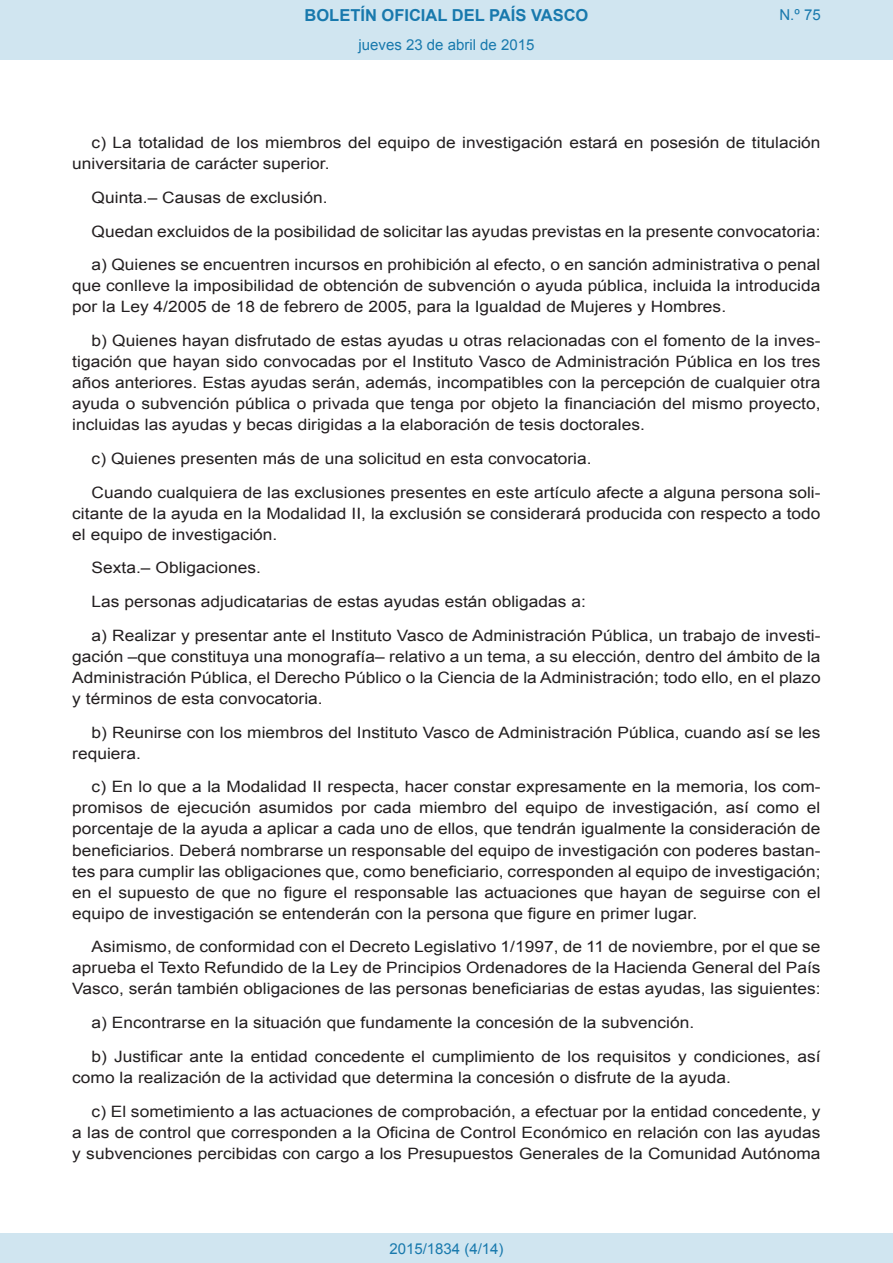
<style>
.page{position:relative;width:893px;height:1263px;background:#fff}
.page>*{position:absolute;margin:0;border:0;box-sizing:border-box;transform-origin:0 0}
.t1{font:700 16.5px "Arial";color:#1879ad}
.BOPVDetalle{font:15.6px/21px "Arial";color:#231f20;text-align:justify;scale:1.11 1}
.Paginacion_Centro{font:15px "Arial";color:#1879ad}
</style>
<div class="page">
<div style="left:0;top:0;width:893px;height:60px;background:#d0e5f0"></div>
<div style="left:0;top:1233px;width:893px;height:30px;background:#d0e5f0"></div>
<p class="t1" style="left:305px;top:4px;width:285px">BOLETÍN OFICIAL DEL PAÍS VASCO</p>
<p class="Paginacion_Centro" style="left:358px;top:35px;width:177px">jueves 23 de abril de 2015</p>
<p class="Paginacion_Centro" style="left:779px;top:5px;width:43px">N.º 75</p>
<p class="BOPVDetalle" style="left:72px;top:132px;width:676px;text-indent:19px">c) La totalidad de los miembros del equipo de investigación estará en posesión de titulación universitaria de carácter superior.</p>
<p class="BOPVDetalle" style="left:92px;top:187px;width:214px">Quinta.– Causas de exclusión.</p>
<p class="BOPVDetalle" style="left:92px;top:221px;width:658px">Quedan excluidos de la posibilidad de solicitar las ayudas previstas en la presente convocatoria:</p>
<p class="BOPVDetalle" style="left:72px;top:255px;width:676px;text-indent:19px">a) Quienes se encuentren incursos en prohibición al efecto, o en sanción administrativa o penal que conlleve la imposibilidad de obtención de subvención o ayuda pública, incluida la introducida por la Ley 4/2005 de 18 de febrero de 2005, para la Igualdad de Mujeres y Hombres.</p>
<p class="BOPVDetalle" style="left:72px;top:330px;width:676px;text-indent:19px">b) Quienes hayan disfrutado de estas ayudas u otras relacionadas con el fomento de la inves&shy;tigación que hayan sido convocadas por el Instituto Vasco de Administración Pública en los tres años anteriores. Estas ayudas serán, además, incompatibles con la percepción de cualquier otra ayuda o subvención pública o privada que tenga por objeto la financiación del mismo proyecto, incluidas las ayudas y becas dirigidas a la elaboración de tesis doctorales.</p>
<p class="BOPVDetalle" style="left:92px;top:448px;width:452px">c) Quienes presenten más de una solicitud en esta convocatoria.</p>
<p class="BOPVDetalle" style="left:72px;top:482px;width:676px;text-indent:19px">Cuando cualquiera de las exclusiones presentes en este artículo afecte a alguna persona soli&shy;citante de la ayuda en la Modalidad II, la exclusión se considerará producida con respecto a todo el equipo de investigación.</p>
<p class="BOPVDetalle" style="left:92px;top:558px;width:154px">Sexta.– Obligaciones.</p>
<p class="BOPVDetalle" style="left:92px;top:591px;width:447px">Las personas adjudicatarias de estas ayudas están obligadas a:</p>
<p class="BOPVDetalle" style="left:72px;top:625px;width:676px;text-indent:19px">a) Realizar y presentar ante el Instituto Vasco de Administración Pública, un trabajo de investi&shy;gación –que constituya una monografía– relativo a un tema, a su elección, dentro del ámbito de la Administración Pública, el Derecho Público o la Ciencia de la Administración; todo ello, en el plazo y términos de esta convocatoria.</p>
<p class="BOPVDetalle" style="left:72px;top:722px;width:676px;text-indent:19px">b) Reunirse con los miembros del Instituto Vasco de Administración Pública, cuando así se les requiera.</p>
<p class="BOPVDetalle" style="left:72px;top:777px;width:676px;text-indent:19px">c) En lo que a la Modalidad II respecta, hacer constar expresamente en la memoria, los com&shy;promisos de ejecución asumidos por cada miembro del equipo de investigación, así como el porcentaje de la ayuda a aplicar a cada uno de ellos, que tendrán igualmente la consideración de beneficiarios. Deberá nombrarse un responsable del equipo de investigación con poderes bastan&shy;tes para cumplir las obligaciones que, como beneficiario, corresponden al equipo de investigación; en el supuesto de que no figure el responsable las actuaciones que hayan de seguirse con el equipo de investigación se entenderán con la persona que figure en primer lugar.</p>
<p class="BOPVDetalle" style="left:72px;top:936px;width:676px;text-indent:19px">Asimismo, de conformidad con el Decreto Legislativo 1/1997, de 11 de noviembre, por el que se aprueba el Texto Refundido de la Ley de Principios Ordenadores de la Hacienda General del País Vasco, serán también obligaciones de las personas beneficiarias de estas ayudas, las siguientes:</p>
<p class="BOPVDetalle" style="left:92px;top:1012px;width:544px">a) Encontrarse en la situación que fundamente la concesión de la subvención.</p>
<p class="BOPVDetalle" style="left:72px;top:1046px;width:676px;text-indent:19px">b) Justificar ante la entidad concedente el cumplimiento de los requisitos y condiciones, así como la realización de la actividad que determina la concesión o disfrute de la ayuda.</p>
<p class="BOPVDetalle" style="left:72px;top:1101px;width:676px;text-indent:19px">c) El sometimiento a las actuaciones de comprobación, a efectuar por la entidad concedente, y a las de control que corresponden a la Oficina de Control Económico en relación con las ayudas y subvenciones percibidas con cargo a los Presupuestos Generales de la Comunidad Autónoma</p>
<p class="Paginacion_Centro" style="left:389px;top:1238px;width:116px">2015/1834 (4/14)</p>
</div>
